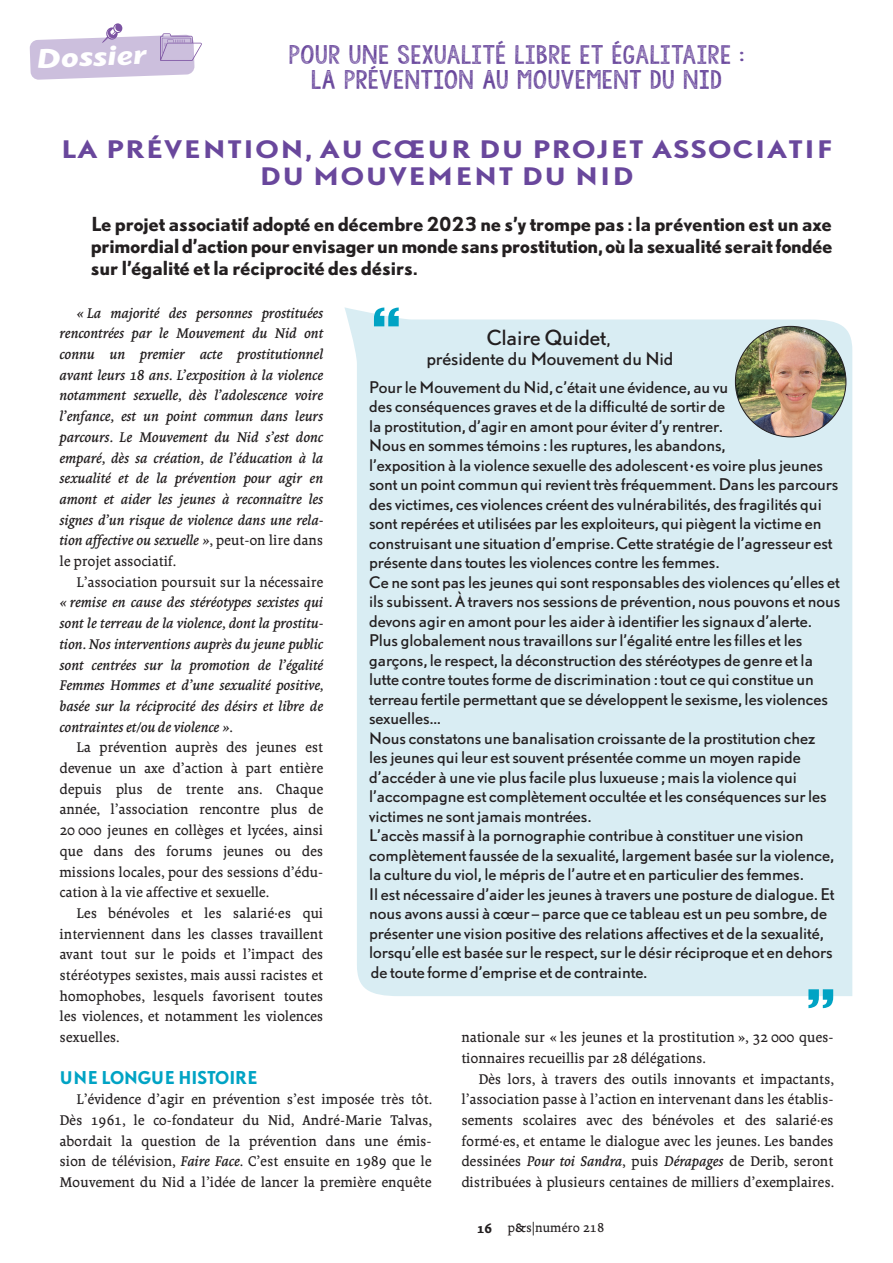
<style>
.page{position:relative;width:893px;height:1263px;background:#fff}
.page>*{position:absolute;margin:0;border:0;box-sizing:border-box;transform-origin:0 0}
.t1{font:italic 700 28.5px "Today SB";color:#fff;scale:1.2 1}
.t2{font:700 22.5px/27px "DTL Nobel T";letter-spacing:.05em;color:#69479c;text-align:center;scale:1.15 1}
.t3{font:21px/25.2px "KG Allof Me";color:#69479c;text-align:center;scale:1.2 1}
.t4{font:19.5px "DTL Nobel T";color:#231f20}
.t5{font:700 18px/21.6px "DTL Nobel T";color:#231f20;text-align:justify}
.t6{font:16.5px "DTL Nobel T";letter-spacing:-.01em;color:#231f20}
.t7{font:700 16.5px "DTL Nobel T";letter-spacing:-.02em;color:#00a3c4;scale:.95 1}
.t8{font:15px/19.5px "DTL Nobel T";letter-spacing:-.005em;color:#231f20}
.t9{font:15px/20.7px "Borges Gris";color:#231f20;text-align:justify}
.t10{font:italic 15px/20.7px "Borges Gris";color:#231f20;text-align:justify}
.t11{font:13.5px "Borges Gris";color:#231f20}
.s1{font-style:normal}
.s2{font-style:italic}
.s3{font-size:15px}
.s4{font-family:"Borges Super Negra"}
.s5{font-family:"Borges Negra"}
</style>
<div class="page">
<svg style="left:30px;top:23px;width:172px;height:57px"></svg>
<div style="left:345px;top:307px;width:507px;height:689px;background:#d9edf3"></div>
<svg style="left:374px;top:307px;width:25px;height:19px"></svg>
<svg style="left:808px;top:989px;width:25px;height:19px"></svg>
<img style="left:735px;top:326px;width:111px;height:111px;border-radius:55px">
<h1 class="t1" style="left:38px;top:43px;width:93px;rotate:-2deg">Dossier</h1>
<h3 class="t3" style="left:288px;top:42px;width:382px">POUR UNE SEXUALITÉ LIBRE ET ÉGALITAIRE :<br>LA PRÉVENTION AU MOUVEMENT DU NID</h3>
<h2 class="t2" style="left:61px;top:135px;width:672px">LA PRÉVENTION, AU CŒUR DU PROJET ASSOCIATIF<br>DU MOUVEMENT DU NID</h2>
<p class="t5" style="left:91px;top:213px;width:743px">Le projet associatif adopté en décembre 2023 ne s’y trompe pas : la prévention est un axe primordial d’action pour envisager un monde sans prostitution, où la sexualité serait fondée sur l’égalité et la réciprocité des désirs.</p>
<p class="t10" style="left:60px;top:304px;width:265px;text-indent:17px">« La majorité des personnes prostituées rencontrées par le Mouvement du Nid ont connu un premier acte prostitutionnel avant leurs 18 ans. L’exposition à la violence notamment sexuelle, dès l’adolescence voire l’enfance, est un point commun dans leurs parcours. Le Mouvement du Nid s’est donc emparé, dès sa création, de l’éducation à la sexualité et de la prévention pour agir en amont et aider les jeunes à reconnaître les signes d’un risque de violence dans une rela&shy;tion affective ou sexuelle »<span class="s1">, peut-on lire dans le projet associatif.</span></p>
<p class="t9" style="left:77px;top:573px;width:248px">L’association poursuit sur la nécessaire</p>
<p class="t10" style="left:60px;top:594px;width:265px">« remise en cause des stéréotypes sexistes qui sont le terreau de la violence, dont la prostitu&shy;tion. Nos interventions auprès du jeune public sont centrées sur la promotion de l’égalité Femmes Hommes et d’une sexualité positive, basée sur la réciprocité des désirs et libre de contraintes et/ou de violence »<span class="s1">.</span></p>
<p class="t9" style="left:60px;top:738px;width:265px;text-indent:17px">La prévention auprès des jeunes est devenue un axe d’action à part entière depuis plus de trente ans. Chaque année, l’association rencontre plus de 20 000 jeunes en collèges et lycées, ainsi que dans des forums jeunes ou des missions locales, pour des sessions d’édu&shy;cation à la vie affective et sexuelle.</p>
<p class="t9" style="left:60px;top:904px;width:265px;text-indent:17px">Les bénévoles et les salarié·es qui interviennent dans les classes travaillent avant tout sur le poids et l’impact des stéréotypes sexistes, mais aussi racistes et homophobes, lesquels favorisent toutes les violences, et notamment les violences sexuelles.</p>
<p class="t7" style="left:60px;top:1066px;width:210px">UNE LONGUE HISTOIRE</p>
<p class="t9" style="left:60px;top:1090px;width:374px;text-indent:17px">L’évidence d’agir en prévention s’est imposée très tôt.<br>Dès 1961, le co-fondateur du Nid, André-Marie Talvas, abordait la question de la prévention dans une émis&shy;sion de télévision, <span class="s2">Faire Face</span>. C’est ensuite en 1989 que le Mouvement du Nid a l’idée de lancer la première enquête</p>
<h3 class="t4" style="left:487px;top:324px;width:125px">Claire Quidet<span class="s3">,</span></h3>
<p class="t6" style="left:426px;top:347px;width:249px">présidente du Mouvement du Nid</p>
<p class="t8" style="left:369px;top:376px;width:473px">Pour le Mouvement du Nid, c’était une évidence, au vu<br>des conséquences graves et de la difficulté de sortir de<br>la prostitution, d’agir en amont pour éviter d’y rentrer.<br>Nous en sommes témoins : les ruptures, les abandons,<br>l’exposition à la violence sexuelle des adolescent·es voire plus jeunes sont un point commun qui revient très fréquemment. Dans les parcours des victimes, ces violences créent des vulnérabilités, des fragilités qui sont repérées et utilisées par les exploiteurs, qui piègent la victime en construisant une situation d’emprise. Cette stratégie de l’agresseur est présente dans toutes les violences contre les femmes.<br>Ce ne sont pas les jeunes qui sont responsables des violences qu’elles et ils subissent. À travers nos sessions de prévention, nous pouvons et nous devons agir en amont pour les aider à identifier les signaux d’alerte.<br>Plus globalement nous travaillons sur l’égalité entre les filles et les garçons, le respect, la déconstruction des stéréotypes de genre et la lutte contre toutes forme de discrimination : tout ce qui constitue un terreau fertile permettant que se développent le sexisme, les violences sexuelles...<br>Nous constatons une banalisation croissante de la prostitution chez<br>les jeunes qui leur est souvent présentée comme un moyen rapide d’accéder à une vie plus facile plus luxueuse ; mais la violence qui l’accompagne est complètement occultée et les conséquences sur les victimes ne sont jamais montrées.<br>L’accès massif à la pornographie contribue à constituer une vision complètement faussée de la sexualité, largement basée sur la violence, la culture du viol, le mépris de l’autre et en particulier des femmes.<br>Il est nécessaire d’aider les jeunes à travers une posture de dialogue. Et nous avons aussi à cœur – parce que ce tableau est un peu sombre, de présenter une vision positive des relations affectives et de la sexualité, lorsqu’elle est basée sur le respect, sur le désir réciproque et en dehors de toute forme d’emprise et de contrainte.</p>
<p class="t9" style="left:461px;top:1028px;width:374px">nationale sur « les jeunes et la prostitution », 32 000 ques&shy;tionnaires recueillis par 28 délégations.</p>
<p class="t9" style="left:461px;top:1070px;width:374px;text-indent:17px">Dès lors, à travers des outils innovants et impactants, l’association passe à l’action en intervenant dans les établis&shy;sements scolaires avec des bénévoles et des salarié·es formé·es, et entame le dialogue avec les jeunes. Les bandes dessinées <span class="s2">Pour toi Sandra</span>, puis <span class="s2">Dérapages</span> de Derib, seront distribuées à plusieurs centaines de milliers d’exemplaires.</p>
<p class="t11" style="left:477px;top:1222px;width:129px"><span class="s4">16</span> p<span class="s5">&amp;</span>s|numéro 218</p>
</div>
